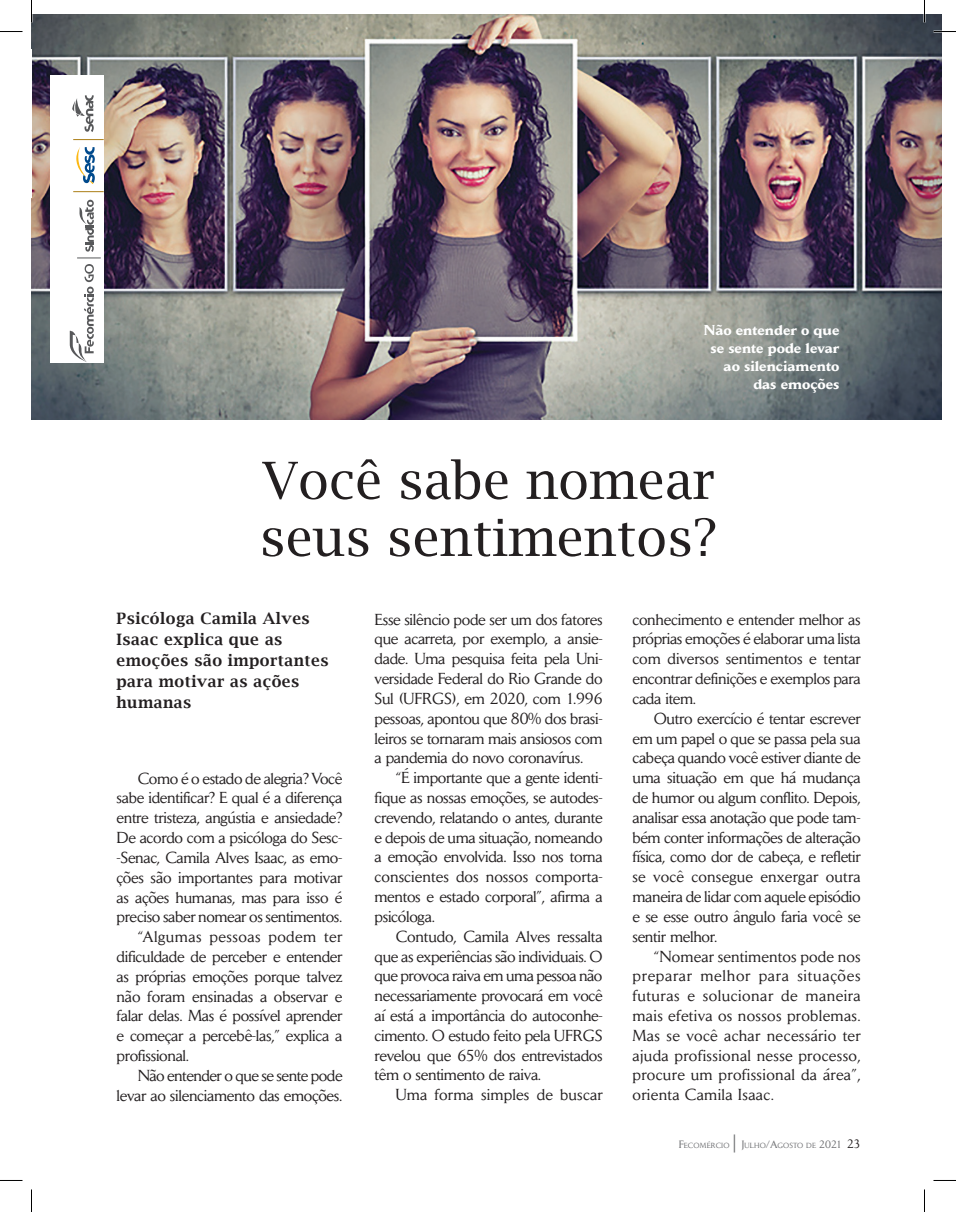
<style>
.page{position:relative;width:956px;height:1212px;background:#fff}
.page>*{position:absolute;margin:0;border:0;box-sizing:border-box;transform-origin:0 0}
.TITULO_OK{font:51.3px "Lucida Bright";color:#231f20}
.TEXTO_OK{font:15.75px/19.8px "Daily News";letter-spacing:-.02em;color:#231f20;text-align:justify}
.LEAD_OK{font:600 15.75px/21px "Lucida Bright";letter-spacing:.03em;color:#231f20}
.TEXTO_OK-2{font:15.75px "Daily News";letter-spacing:.01em;color:#231f20}
.LEGENDA_OK{font:700 14.25px/18px "Daily News";color:#fff;text-align:right}
.t1{font:7.35px "Daily News";letter-spacing:.02em;color:#6c6d70}
.s1{font-size:10.5px}
.s2{font-size:18px}
.s3{font-size:12px;color:#231f20}
</style>
<div class="page">
<img style="left:32px;top:14px;width:909px;height:405px">
<div style="left:51px;top:75px;width:53px;height:287px;background:#fff"></div>
<svg style="left:70px;top:264px;width:24px;height:98px"></svg>
<svg style="left:77px;top:200px;width:24px;height:58px"></svg>
<img style="left:32px;top:85px;width:289px;height:99px">
<hr style="left:73px;top:191px;width:31px;height:1px;background:#ab7e16">
<hr style="left:73px;top:139px;width:31px;height:1px;background:#ab7e16">
<hr style="left:923px;top:0;width:2px;height:22px;background:#fff">
<svg style="left:0;top:31px;width:22px;height:1px"></svg>
<svg style="left:933px;top:31px;width:23px;height:1px"></svg>
<svg style="left:31px;top:0;width:1px;height:22px"></svg>
<svg style="left:31px;top:1189px;width:1px;height:22px"></svg>
<svg style="left:924px;top:0;width:1px;height:22px"></svg>
<svg style="left:924px;top:1189px;width:1px;height:22px"></svg>
<p class="LEGENDA_OK" style="left:704px;top:321px;width:137px">Não entender o que se sente pode levar ao silenciamento das emoções</p>
<p class="TITULO_OK" style="left:262px;top:451px;width:455px">Você sabe nomear</p>
<p class="TITULO_OK" style="left:260px;top:508px;width:459px">seus sentimentos?</p>
<p class="LEAD_OK" style="left:117px;top:608px;width:214px">Psicóloga Camila Alves<br>Isaac explica que as emoções são importantes para motivar as ações humanas</p>
<p class="TEXTO_OK" style="left:117px;top:768px;width:227px;text-indent:21px">Como é o estado de alegria? Você sabe identificar? E qual é a diferença entre tristeza, angústia e ansiedade?<br>De acordo com a psicóloga do Sesc--Senac, Camila Alves Isaac, as emo&shy;ções são importantes para motivar as ações humanas, mas para isso é preciso saber nomear os sentimentos.</p>
<p class="TEXTO_OK" style="left:117px;top:926px;width:227px;text-indent:21px">“Algumas pessoas podem ter dificuldade de perceber e entender as próprias emoções porque talvez não foram ensinadas a observar e falar delas. Mas é possível aprender e começar a percebê-las,” explica a profissional.</p>
<p class="TEXTO_OK" style="left:117px;top:1065px;width:228px;text-align:right">Não entender o que se sente pode levar ao silenciamento das emoções.</p>
<p class="TEXTO_OK" style="left:374px;top:609px;width:230px">Esse silêncio pode ser um dos fatores que acarreta, por exemplo, a ansie&shy;dade. Uma pesquisa feita pela Uni&shy;versidade Federal do Rio Grande do Sul (UFRGS), em 2020, com 1.996 pessoas, apontou que 80% dos brasi&shy;leiros se tornaram mais ansiosos com a pandemia do novo coronavírus.</p>
<p class="TEXTO_OK" style="left:374px;top:767px;width:230px;text-indent:21px">“É importante que a gente identi&shy;fique as nossas emoções, se autodes&shy;crevendo, relatando o antes, durante e depois de uma situação, nomeando a emoção envolvida. Isso nos torna conscientes dos nossos comporta&shy;mentos e estado corporal”, afirma a psicóloga.</p>
<p class="TEXTO_OK" style="left:374px;top:925px;width:230px;text-indent:21px">Contudo, Camila Alves ressalta que as experiências são individuais. O que provoca raiva em uma pessoa não necessariamente provocará em você aí está a importância do autoconhe&shy;cimento. O estudo feito pela UFRGS revelou que 65% dos entrevistados têm o sentimento de raiva.</p>
<p class="TEXTO_OK-2" style="left:396px;top:1084px;width:208px">Uma forma simples de buscar</p>
<p class="TEXTO_OK" style="left:632px;top:609px;width:230px">conhecimento e entender melhor as próprias emoções é elaborar uma lista com diversos sentimentos e tentar encontrar definições e exemplos para cada item.</p>
<p class="TEXTO_OK" style="left:632px;top:708px;width:230px;text-indent:21px">Outro exercício é tentar escrever em um papel o que se passa pela sua cabeça quando você estiver diante de uma situação em que há mudança de humor ou algum conflito. Depois, analisar essa anotação que pode tam&shy;bém conter informações de alteração física, como dor de cabeça, e refletir se você consegue enxergar outra maneira de lidar com aquele episódio e se esse outro ângulo faria você se sentir melhor.</p>
<p class="TEXTO_OK" style="left:632px;top:945px;width:230px;text-indent:21px">“Nomear sentimentos pode nos preparar melhor para situações futuras e solucionar de maneira mais efetiva os nossos problemas.<br>Mas se você achar necessário ter ajuda profissional nesse processo, procure um profissional da área”, orienta Camila Isaac.</p>
<p class="t1" style="left:679px;top:1140px;width:183px"><span class="s1">F</span>ECOMÉRCIO <span class="s2">|</span> <span class="s1">J</span>ULHO<span class="s1">/A</span>GOSTO DE <span class="s1">2021</span> <span class="s3">23</span></p>
</div>
